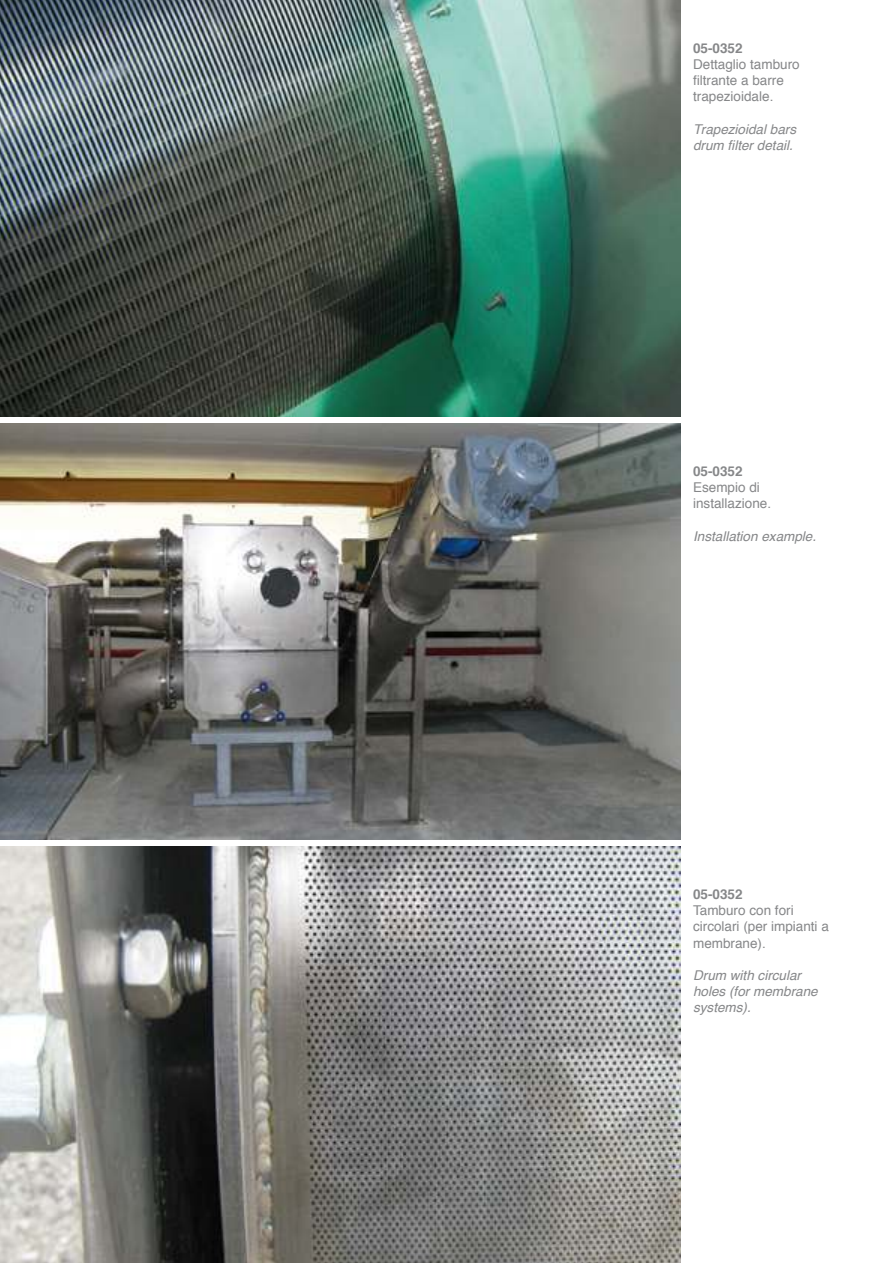
<style>
.page{position:relative;width:893px;height:1263px;background:#fff}
.page>*{position:absolute;margin:0;border:0;box-sizing:border-box;transform-origin:0 0}
.t1{font:13.5px/16.2px "Helvetica";color:#868789}
.t2{font:italic 13.5px/16.2px "Helvetica";color:#868789}
.t3{font:700 13.5px "Helvetica";color:#868789}
</style>
<div class="page">
<img style="left:0;top:846px;width:680px;height:417px">
<img style="left:0;top:423px;width:680px;height:417px">
<img style="left:0;top:0;width:680px;height:417px">
<p class="t3" style="left:693px;top:43px;width:51px">05-0352</p>
<p class="t1" style="left:693px;top:56px;width:108px">Dettaglio tamburo filtrante a barre trapezioidale.</p>
<p class="t2" style="left:693px;top:121px;width:105px">Trapezioidal bars drum filter detail.</p>
<p class="t3" style="left:693px;top:466px;width:51px">05-0352</p>
<p class="t1" style="left:693px;top:479px;width:80px">Esempio di installazione.</p>
<p class="t2" style="left:693px;top:528px;width:125px">Installation example.</p>
<p class="t3" style="left:693px;top:889px;width:51px">05-0352</p>
<p class="t1" style="left:693px;top:903px;width:137px">Tamburo con fori circolari (per impianti a membrane).</p>
<p class="t2" style="left:693px;top:967px;width:126px">Drum with circular holes (for membrane systems).</p>
</div>
